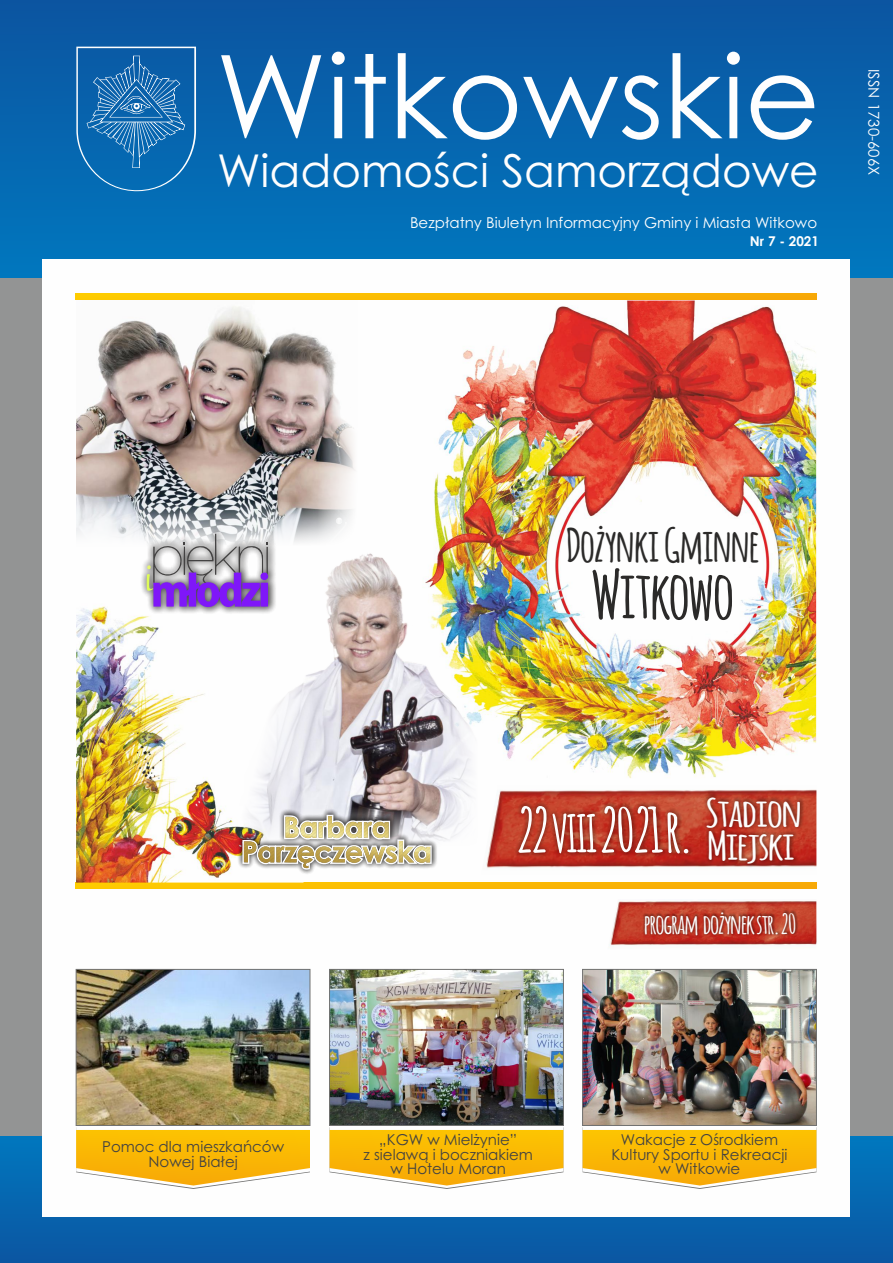
<style>
.page{position:relative;width:893px;height:1263px;background:#939494}
.page>*{position:absolute;margin:0;border:0;box-sizing:border-box;transform-origin:0 0}
.t1{font:115.65px "Century Gothic";color:#fefefe}
.t2{font:700 65.1px "Amatic";letter-spacing:-.005em;color:#2b2a29}
.t3{font:700 59.85px "Amatic";letter-spacing:-.025em;color:#fefefe}
.t4{font:700 45.45px "Amatic";letter-spacing:-.005em;color:#2b2a29}
.t5{font:45.3px "Century Gothic";color:#fefefe}
.t6{font:700 38.4px/33.2px "Amatic";letter-spacing:-.025em;color:#fefefe;scale:1.3 1}
.t7{font:700 27.15px "Amatic";letter-spacing:-.025em;color:#fefefe}
.t8{font:15px/14.2px "Century Gothic";color:#434242;text-align:center}
.t9{font:15px "Century Gothic";color:#fefefe}
.t10{font:700 13.5px "Century Gothic";color:#fefefe}
.s1{font-size:50.85px}
</style>
<div class="page">
<div style="left:0;top:0;width:893px;height:277px;background:linear-gradient(to bottom,#0b54a0,#0278bf)"></div>
<svg style="left:76px;top:47px;width:120px;height:145px;background:#1f72b5"></svg>
<div style="left:0;top:1136px;width:893px;height:127px;background:linear-gradient(to bottom,#087cc1,#0b56a2)"></div>
<div style="left:43px;top:259px;width:807px;height:958px;background:#fefefe"></div>
<svg style="left:583px;top:1130px;width:233px;height:59px"></svg>
<img style="left:584px;top:971px;width:231px;height:153px">
<div style="left:582px;top:969px;width:235px;height:157px;border:1px solid #727271"></div>
<img style="left:331px;top:971px;width:231px;height:153px">
<div style="left:329px;top:969px;width:235px;height:157px;border:1px solid #727271"></div>
<svg style="left:330px;top:1130px;width:233px;height:59px"></svg>
<img style="left:78px;top:971px;width:230px;height:153px">
<div style="left:76px;top:969px;width:234px;height:157px;border:1px solid #727271"></div>
<svg style="left:76px;top:1128px;width:234px;height:61px"></svg>
<svg style="left:76px;top:293px;width:740px;height:6px;background:#faba03"></svg>
<img style="left:434px;top:300px;width:382px;height:478px">
<img style="left:486px;top:789px;width:330px;height:79px">
<div style="left:511px;top:799px;width:184px;height:61px;background:#2b2a29;opacity:.49"></div>
<svg style="left:76px;top:882px;width:740px;height:7px;background:#faba07"></svg>
<img style="left:610px;top:901px;width:206px;height:44px">
<div style="left:641px;top:908px;width:158px;height:30px;background:#2b2a29;opacity:.49"></div>
<img style="left:76px;top:606px;width:155px;height:276px">
<img style="left:229px;top:549px;width:259px;height:309px">
<div style="left:234px;top:806px;width:206px;height:72px;background:#2b2a29;opacity:.98"></div>
<svg style="left:242px;top:815px;width:190px;height:55px"></svg>
<img style="left:76px;top:306px;width:282px;height:276px">
<div style="left:136px;top:523px;width:143px;height:95px;background:#2b2a29;opacity:.88"></div>
<svg style="left:146px;top:534px;width:122px;height:76px;background:#ac93c8"></svg>
<div style="left:700px;top:790px;width:107px;height:80px;background:#2b2a29;opacity:.49"></div>
<h1 class="t1" style="left:216px;top:52px;width:606px">Witkowskie</h1>
<h3 class="t5" style="left:217px;top:153px;width:603px">Wiadomości Samorządowe</h3>
<p class="t9" style="left:410px;top:217px;width:409px">Bezpłatny Biuletyn Informacyjny Gminy i Miasta Witkowo</p>
<p class="t10" style="left:750px;top:236px;width:71px">Nr 7 - 2021</p>
<p class="t9" style="left:880px;top:69px;width:107px;rotate:90deg">ISSN 1730-606X</p>
<p class="t8" style="left:102px;top:1141px;width:184px">Pomoc dla mieszkańców<br>Nowej Białej</p>
<h3 class="t4" style="left:566px;top:520px;width:194px">Dożynki Gminne</h3>
<h2 class="t2" style="left:592px;top:558px;width:144px">Witkowo</h2>
<h3 class="t3" style="left:517px;top:797px;width:177px">22 <span class="s1">VIII</span>2021 r.</h3>
<h3 class="t6" style="left:706px;top:797px;width:75px">Stadion<br>Miejski</h3>
<p class="t8" style="left:364px;top:1134px;width:171px">„KGW w Mielżynie”<br>z sielawą i boczniakiem w Hotelu Moran</p>
<h3 class="t7" style="left:644px;top:908px;width:154px">program dożynek str. 20</h3>
<p class="t8" style="left:611px;top:1134px;width:178px">Wakacje z Ośrodkiem<br>Kultury Sportu i Rekreacji w Witkowie</p>
</div>
